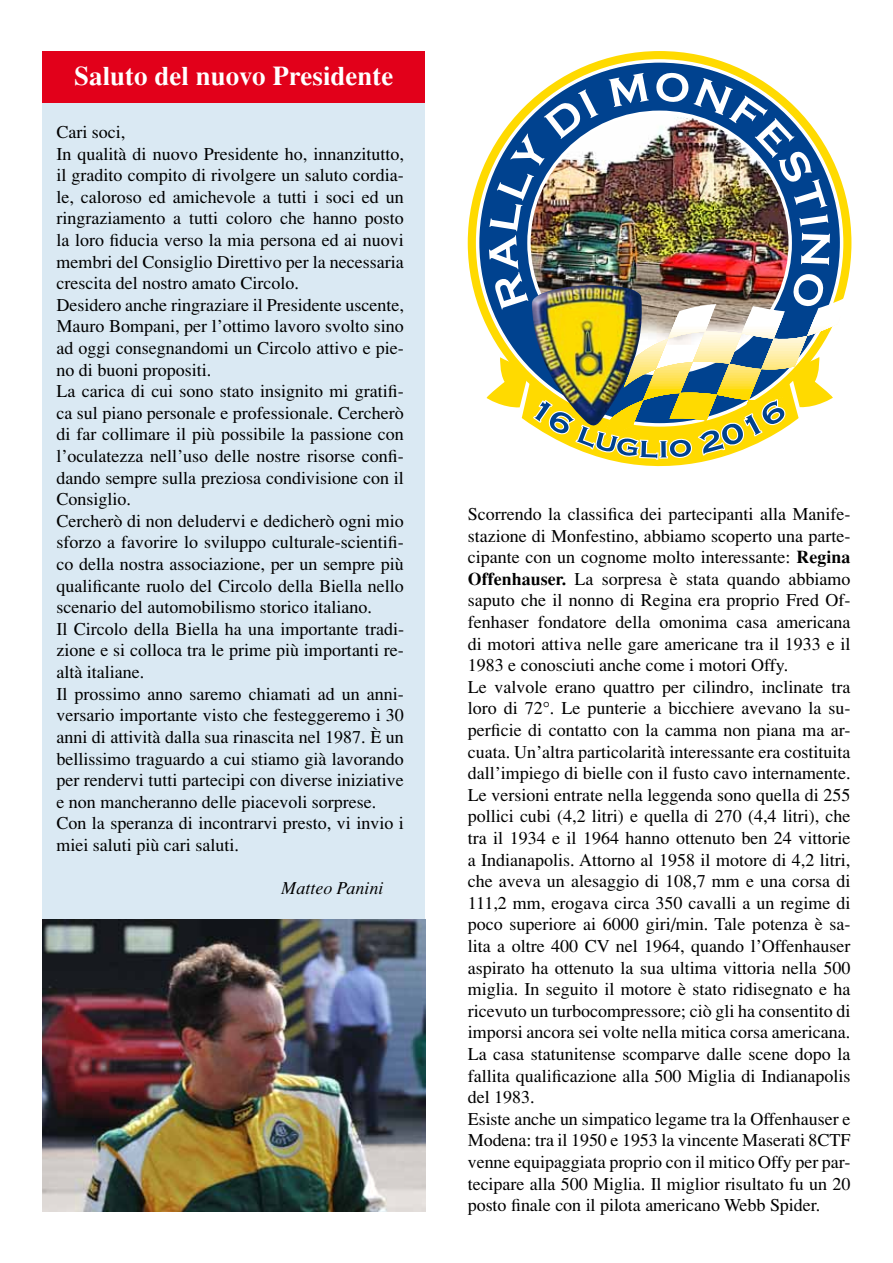
<style>
.page{position:relative;width:893px;height:1263px;background:#fff}
.page>*{position:absolute;margin:0;border:0;box-sizing:border-box;transform-origin:0 0}
.t1{font:700 27px "Times";color:#fff}
.t2{font:18px/21.6px "Times";color:#000}
.t3{font:italic 18px "Times";color:#000}
.s1{font-weight:700}
</style>
<div class="page">
<div style="left:43px;top:51px;width:382px;height:1161px;background:#dae9f3"></div>
<img style="left:43px;top:919px;width:382px;height:293px">
<svg style="left:475px;top:58px;width:274px;height:267px"></svg>
<img style="left:486px;top:73px;width:363px;height:394px">
<div style="left:43px;top:51px;width:382px;height:51px;background:#e2001a"></div>
<h1 class="t1" style="left:74px;top:59px;width:321px">Saluto del nuovo Presidente</h1>
<p class="t2" style="left:56px;top:121px;width:349px">Cari soci,<br>In qualità di nuovo Presidente ho, innanzitutto, il gradito compito di rivolgere un saluto cordia&shy;le, caloroso ed amichevole a tutti i soci ed un ringraziamento a tutti coloro che hanno posto la loro fiducia verso la mia persona ed ai nuovi membri del Consiglio Direttivo per la necessaria crescita del nostro amato Circolo.<br>Desidero anche ringraziare il Presidente uscente, Mauro Bompani, per l’ottimo lavoro svolto sino ad oggi consegnandomi un Circolo attivo e pie&shy;no di buoni propositi.<br>La carica di cui sono stato insignito mi gratifi&shy;ca sul piano personale e professionale. Cercherò di far collimare il più possibile la passione con l’oculatezza nell’uso delle nostre risorse confi&shy;dando sempre sulla preziosa condivisione con il Consiglio.<br>Cercherò di non deludervi e dedicherò ogni mio sforzo a favorire lo sviluppo culturale-scientifi&shy;co della nostra associazione, per un sempre più qualificante ruolo del Circolo della Biella nello scenario del automobilismo storico italiano.<br>Il Circolo della Biella ha una importante tradi&shy;zione e si colloca tra le prime più importanti re&shy;altà italiane.<br>Il prossimo anno saremo chiamati ad un anni&shy;versario importante visto che festeggeremo i 30 anni di attività dalla sua rinascita nel 1987. È un bellissimo traguardo a cui stiamo già lavorando per rendervi tutti partecipi con diverse iniziative e non mancheranno delle piacevoli sorprese.<br>Con la speranza di incontrarvi presto, vi invio i miei saluti più cari saluti.</p>
<p class="t3" style="left:281px;top:877px;width:104px">Matteo Panini</p>
<p class="t2" style="left:468px;top:503px;width:384px">Scorrendo la classifica dei partecipanti alla Manife&shy;stazione di Monfestino, abbiamo scoperto una parte&shy;cipante con un cognome molto interessante: <span class="s1">Regina Offenhauser.</span> La sorpresa è stata quando abbiamo saputo che il nonno di Regina era proprio Fred Of&shy;fenhaser fondatore della omonima casa americana di motori attiva nelle gare americane tra il 1933 e il 1983 e conosciuti anche come i motori Offy.<br>Le valvole erano quattro per cilindro, inclinate tra loro di 72°. Le punterie a bicchiere avevano la su&shy;perficie di contatto con la camma non piana ma ar&shy;cuata. Un’altra particolarità interessante era costituita dall’impiego di bielle con il fusto cavo internamente.<br>Le versioni entrate nella leggenda sono quella di 255 pollici cubi (4,2 litri) e quella di 270 (4,4 litri), che tra il 1934 e il 1964 hanno ottenuto ben 24 vittorie a Indianapolis. Attorno al 1958 il motore di 4,2 litri, che aveva un alesaggio di 108,7 mm e una corsa di 111,2 mm, erogava circa 350 cavalli a un regime di poco superiore ai 6000 giri/min. Tale potenza è sa&shy;lita a oltre 400 CV nel 1964, quando l’Offenhauser aspirato ha ottenuto la sua ultima vittoria nella 500 miglia. In seguito il motore è stato ridisegnato e ha ricevuto un turbocompressore; ciò gli ha consentito di imporsi ancora sei volte nella mitica corsa americana.<br>La casa statunitense scomparve dalle scene dopo la fallita qualificazione alla 500 Miglia di Indianapolis del 1983.<br>Esiste anche un simpatico legame tra la Offenhauser e Modena: tra il 1950 e 1953 la vincente Maserati 8CTF venne equipaggiata proprio con il mitico Offy per par&shy;tecipare alla 500 Miglia. Il miglior risultato fu un 20 posto finale con il pilota americano Webb Spider.</p>
</div>
